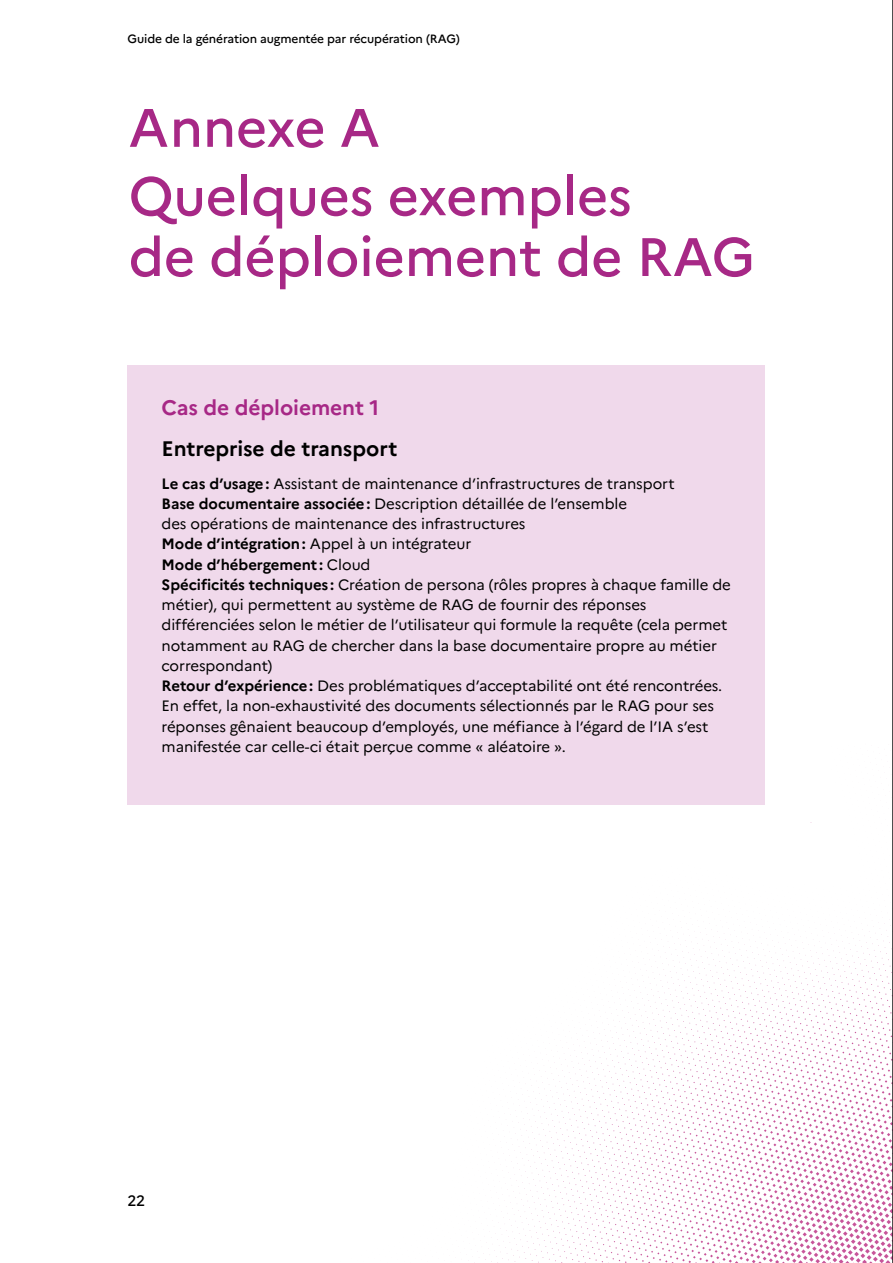
<style>
.page{position:relative;width:893px;height:1263px;background:#fff}
.page>*{position:absolute;margin:0;border:0;box-sizing:border-box;transform-origin:0 0}
.annexe{font:500 54px/60.8px "Marianne";letter-spacing:-.005em;color:#a72886}
.t1{font:700 21px/40.2px "Marianne";letter-spacing:-.005em;color:#000}
.p-encart{font:15px/20.2px "Marianne";letter-spacing:-.005em;color:#000}
.t2{font:500 15px "Marianne";color:#000}
.t3{font:500 12px "Marianne";letter-spacing:-.01em;color:#000}
.s1{color:#a72886}
.s2{font-weight:700}
</style>
<div class="page">
<svg style="left:468px;top:822px;width:424px;height:441px"></svg>
<hr style="left:892px;top:0;width:1px;height:1263px;background:#000">
<div style="left:128px;top:366px;width:637px;height:439px;background:#f0d9eb"></div>
<p class="t3" style="left:128px;top:32px;width:334px">Guide de la génération augmentée par récupération (RAG)</p>
<p class="annexe" style="left:129px;top:97px;width:253px">Annexe A</p>
<p class="annexe" style="left:129px;top:165px;width:628px">Quelques exemples<br>de déploiement de RAG</p>
<p class="t1" style="left:162px;top:388px;width:237px"><span class="s1">Cas de déploiement 1<br></span>Entreprise de transport</p>
<p class="p-encart" style="left:162px;top:473px;width:571px"><span class="s2">Le cas d’usage:</span> Assistant de maintenance d’infrastructures de transport<br><span class="s2">Base documentaire associée:</span> Description détaillée de l’ensemble<br>des opérations de maintenance des infrastructures<br><span class="s2">Mode d’intégration:</span> Appel à un intégrateur<br><span class="s2">Mode d’hébergement :</span> Cloud<br><span class="s2">Spécificités techniques :</span> Création de persona (rôles propres à chaque famille de métier), qui permettent au système de RAG de fournir des réponses différenciées selon le métier de l’utilisateur qui formule la requête (cela permet notamment au RAG de chercher dans la base documentaire propre au métier correspondant)<br><span class="s2">Retour d’expérience:</span> Des problématiques d’acceptabilité ont été rencontrées.<br>En effet, la non-exhaustivité des documents sélectionnés par le RAG pour ses réponses gênaient beaucoup d’employés, une méfiance à l’égard de l’IA s’est manifestée car celle-ci était perçue comme « aléatoire ».</p>
<p class="t2" style="left:128px;top:1191px;width:19px">22</p>
</div>
